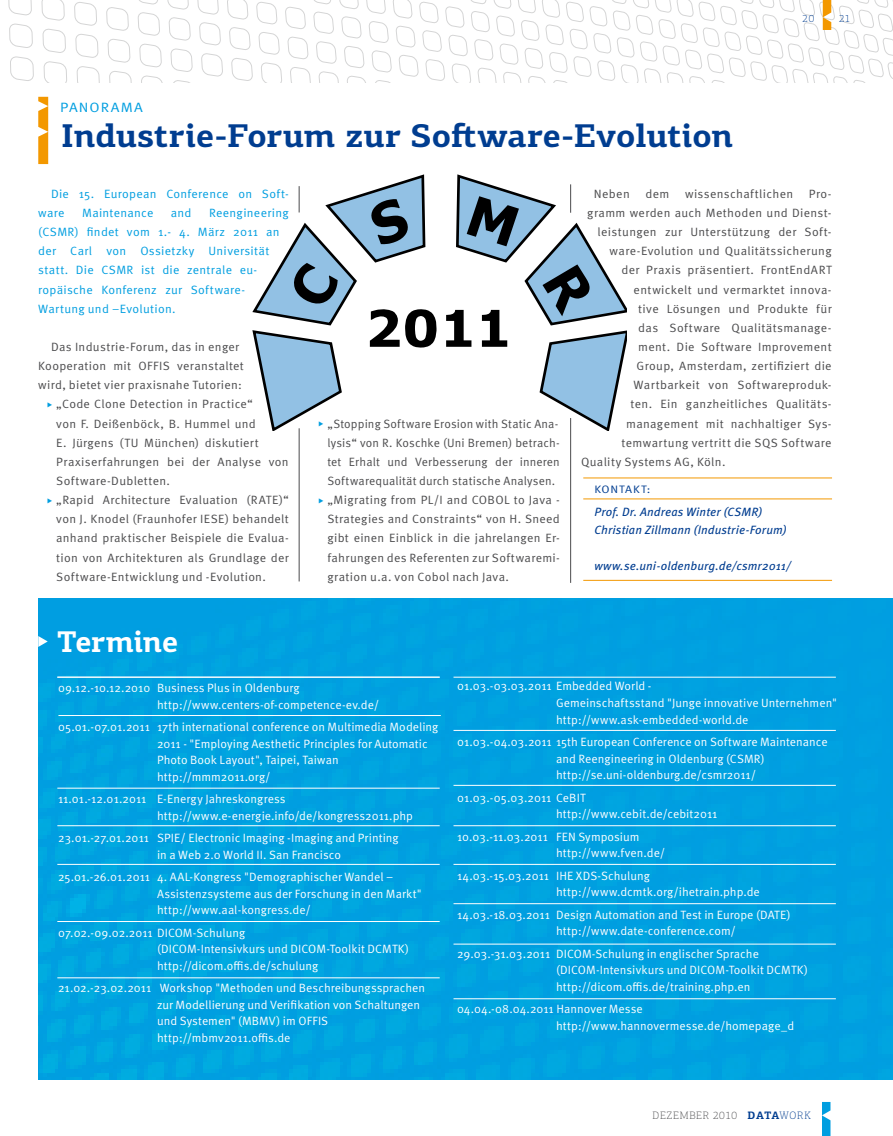
<style>
.page{position:relative;width:893px;height:1136px;background:#fff}
.page>*{position:absolute;margin:0;border:0;box-sizing:border-box;transform-origin:0 0}
.t1{font:700 33px "PF Agora Slab Pro";color:#003d90}
.t2{font:700 30px "PF Agora Slab Pro";letter-spacing:-.015em;color:#fff}
.t3{font:13.5px "Meta OT";letter-spacing:.075em;color:#009ee0;scale:1.11 1}
.t4{font:12px/16.5px "Meta OT";letter-spacing:.005em;color:#fff}
.t5{font:12px/19.2px "Meta OT";letter-spacing:.025em;color:#4b4b4d}
.t6{font:12px/19.2px "Meta OT";letter-spacing:.025em;color:#009ee0}
.t7{font:italic 12px/18px "Meta OT";letter-spacing:.005em;color:#003d90}
.t8{font:100 10.8px "PF Agora Slab Pro";letter-spacing:.065em;color:#4b4b4d}
.t9{font:10.8px "Meta OT";letter-spacing:.065em;color:#003d90;scale:1.11 1}
.t10{font:100 10.5px "PF Agora Slab Pro";color:#003d90}
.s1{font-weight:700;color:#003d90}
.s2{color:#003d90}
</style>
<div class="page">
<svg style="left:8px;top:0;width:885px;height:83px"></svg>
<svg style="left:823px;top:0;width:8px;height:30px"></svg>
<svg style="left:822px;top:1102px;width:8px;height:33px"></svg>
<img style="left:39px;top:598px;width:854px;height:481px">
<svg style="left:38px;top:636px;width:10px;height:11px"></svg>
<hr style="left:57px;top:863px;width:383px;height:1px;background:#fff">
<hr style="left:57px;top:977px;width:383px;height:1px;background:#fff">
<hr style="left:453px;top:784px;width:383px;height:1px;background:#fff">
<hr style="left:453px;top:903px;width:383px;height:1px;background:#fff">
<hr style="left:453px;top:825px;width:383px;height:1px;background:#fff">
<hr style="left:57px;top:921px;width:383px;height:1px;background:#fff">
<hr style="left:453px;top:730px;width:383px;height:1px;background:#fff">
<hr style="left:453px;top:863px;width:383px;height:1px;background:#fff">
<hr style="left:453px;top:943px;width:383px;height:1px;background:#fff">
<hr style="left:57px;top:787px;width:383px;height:1px;background:#fff">
<hr style="left:57px;top:825px;width:383px;height:1px;background:#fff">
<hr style="left:57px;top:676px;width:383px;height:1px;background:#fff">
<hr style="left:453px;top:676px;width:383px;height:1px;background:#fff">
<hr style="left:58px;top:715px;width:383px;height:1px;background:#fff">
<hr style="left:453px;top:998px;width:383px;height:1px;background:#fff">
<svg style="left:38px;top:97px;width:10px;height:67px"></svg>
<hr style="left:583px;top:580px;width:249px;height:1px;background:#f39800">
<hr style="left:583px;top:498px;width:249px;height:1px;background:#f39800">
<hr style="left:583px;top:477px;width:249px;height:1px;background:#f39800">
<hr style="left:570px;top:418px;width:1px;height:165px;background:#4b4b4d">
<hr style="left:299px;top:428px;width:1px;height:153px;background:#4b4b4d">
<svg style="left:446px;top:175px;width:180px;height:256px"></svg>
<svg style="left:253px;top:175px;width:183px;height:256px"></svg>
<p class="t3" style="left:60px;top:99px;width:76px">PANORAMA</p>
<h1 class="t1" style="left:61px;top:114px;width:674px">Industrie-Forum zur Software-Evolution</h1>
<p class="t10" style="left:802px;top:12px;width:13px">20</p>
<p class="t10" style="left:839px;top:12px;width:13px">21</p>
<p class="t6" style="left:38px;top:184px;width:252px;text-indent:13px">Die 15. European Conference on Soft&shy;ware</p>
<p class="t6" style="left:82px;top:203px;width:73px">Maintenance</p>
<p class="t6" style="left:171px;top:203px;width:22px">and</p>
<p class="t6" style="left:38px;top:203px;width:252px;text-indent:171px">Reengineering (CSMR) findet vom 1.- 4. März 2011 an der Carl von Ossietzky Universität statt. Die CSMR ist die zentrale eu&shy;ropäische Konferenz zur Software-<br>Wartung und –Evolution.</p>
<p class="t5" style="left:51px;top:337px;width:190px">Das Industrie-Forum, das in enger</p>
<p class="t5" style="left:38px;top:356px;width:207px">Kooperation mit OFFIS veranstaltet</p>
<p class="t5" style="left:38px;top:375px;width:205px">wird, bietet vier praxisnahe Tutorien:</p>
<p class="t5" style="left:56px;top:395px;width:198px">„Code Clone Detection in Practice“</p>
<p class="t5" style="left:56px;top:414px;width:201px">von F. Deißenböck, B. Hummel und</p>
<p class="t5" style="left:56px;top:433px;width:204px">E. Jürgens (TU München) diskutiert</p>
<p class="t5" style="left:56px;top:452px;width:234px">Praxiserfahrungen bei der Analyse von</p>
<p class="t5" style="left:56px;top:471px;width:115px">Software-Dubletten.</p>
<p class="t5" style="left:56px;top:490px;width:234px">„Rapid Architecture Evaluation (RATE)“</p>
<p class="t5" style="left:56px;top:509px;width:234px">von J. Knodel (Fraunhofer IESE) behandelt</p>
<p class="t5" style="left:56px;top:529px;width:234px">anhand praktischer Beispiele die Evalua-</p>
<p class="t5" style="left:56px;top:548px;width:234px">tion von Architekturen als Grundlage der</p>
<p class="t5" style="left:56px;top:567px;width:211px">Software-Entwicklung und -Evolution.</p>
<h2 class="t2" style="left:57px;top:623px;width:122px">Termine</h2>
<p class="t5" style="left:327px;top:414px;width:234px">„Stopping Software Erosion with Static Ana&shy;lysis“ von R. Koschke (Uni Bremen) betrach&shy;tet Erhalt und Verbesserung der inneren Softwarequalität durch statische Analysen. „Migrating from PL/I and COBOL to Java - Strategies and Constraints“ von H. Sneed gibt einen Einblick in die jahrelangen Er&shy;fahrungen des Referenten zur Softwaremi&shy;gration u.a. von Cobol nach Java.</p>
<p class="t5" style="left:594px;top:184px;width:37px">Neben</p>
<p class="t5" style="left:645px;top:184px;width:25px">dem</p>
<p class="t5" style="left:685px;top:184px;width:110px">wissenschaftlichen</p>
<p class="t5" style="left:809px;top:184px;width:24px">Pro-</p>
<p class="t5" style="left:587px;top:203px;width:246px">gramm werden auch Methoden und Dienst-</p>
<p class="t5" style="left:598px;top:222px;width:236px">leistungen zur Unterstützung der Soft-</p>
<p class="t5" style="left:610px;top:242px;width:223px">ware-Evolution und Qualitätssicherung</p>
<p class="t5" style="left:622px;top:261px;width:212px">der Praxis präsentiert. FrontEndART</p>
<p class="t5" style="left:634px;top:280px;width:200px">entwickelt und vermarktet innova-</p>
<p class="t5" style="left:638px;top:299px;width:195px">tive Lösungen und Produkte für</p>
<p class="t5" style="left:638px;top:318px;width:195px">das Software Qualitätsmanage-</p>
<p class="t5" style="left:638px;top:337px;width:195px">ment. Die Software Improvement</p>
<p class="t5" style="left:637px;top:356px;width:197px">Group, Amsterdam, zertifiziert die</p>
<p class="t5" style="left:634px;top:375px;width:200px">Wartbarkeit von Softwareproduk-</p>
<p class="t5" style="left:631px;top:395px;width:203px">ten. Ein ganzheitliches Qualitäts-</p>
<p class="t5" style="left:626px;top:414px;width:207px">management mit nachhaltiger Sys-</p>
<p class="t5" style="left:622px;top:433px;width:211px">temwartung vertritt die SQS Software</p>
<p class="t5" style="left:581px;top:452px;width:146px">Quality Systems AG, Köln.</p>
<p class="t9" style="left:594px;top:483px;width:52px">KONTAKT:</p>
<p class="t7" style="left:594px;top:502px;width:194px">Prof. Dr. Andreas Winter (CSMR)<br>Christian Zillmann (Industrie-Forum)</p>
<p class="t7" style="left:594px;top:556px;width:198px">www.se.uni-oldenburg.de/csmr2011/</p>
<p class="t4" style="left:157px;top:680px;width:224px;text-indent:-99px">09.12.-10.12.2010 Business Plus in Oldenburg http://www.centers-of-competence-ev.de/</p>
<p class="t4" style="left:157px;top:719px;width:283px;text-indent:-99px">05.01.-07.01.2011 17th international conference on Multimedia Modeling 2011 - "Employing Aesthetic Principles for Automatic Photo Book Layout", Taipei, Taiwan http://mmm2011.org/</p>
<p class="t4" style="left:157px;top:791px;width:258px;text-indent:-99px">11.01.-12.01.2011 E-Energy Jahreskongress http://www.e-energie.info/de/kongress2011.php</p>
<p class="t4" style="left:157px;top:830px;width:243px;text-indent:-99px">23.01.-27.01.2011 SPIE/ Electronic Imaging -Imaging and Printing in a Web 2.0 World II. San Francisco</p>
<p class="t4" style="left:157px;top:869px;width:266px;text-indent:-99px">25.01.-26.01.2011 4. AAL-Kongress "Demographischer Wandel –<br>Assistenzsysteme aus der Forschung in den Markt" http://www.aal-kongress.de/</p>
<p class="t4" style="left:157px;top:924px;width:254px;text-indent:-99px">07.02.-09.02.2011 DICOM-Schulung<br>(DICOM-Intensivkurs und DICOM-Toolkit DCMTK) http://dicom.offis.de/schulung</p>
<p class="t4" style="left:157px;top:980px;width:270px;text-indent:-99px">21.02.-23.02.2011 Workshop "Methoden und Beschreibungssprachen zur Modellierung und Verifikation von Schaltungen und Systemen" (MBMV) im OFFIS http://mbmv2011.offis.de</p>
<p class="t4" style="left:556px;top:678px;width:282px;text-indent:-99px">01.03.-03.03.2011 Embedded World -<br>Gemeinschaftsstand "Junge innovative Unternehmen" http://www.ask-embedded-world.de</p>
<p class="t4" style="left:556px;top:733px;width:273px;text-indent:-99px">01.03.-04.03.2011 15th European Conference on Software Maintenance and Reengineering in Oldenburg (CSMR) http://se.uni-oldenburg.de/csmr2011/</p>
<p class="t4" style="left:556px;top:789px;width:163px;text-indent:-99px">01.03.-05.03.2011 CeBIT http://www.cebit.de/cebit2011</p>
<p class="t4" style="left:556px;top:828px;width:111px;text-indent:-99px">10.03.-11.03.2011 FEN Symposium http://www.fven.de/</p>
<p class="t4" style="left:556px;top:867px;width:205px;text-indent:-99px">14.03.-15.03.2011 IHE XDS-Schulung http://www.dcmtk.org/ihetrain.php.de</p>
<p class="t4" style="left:556px;top:906px;width:236px;text-indent:-99px">14.03.-18.03.2011 Design Automation and Test in Europe (DATE) http://www.date-conference.com/</p>
<p class="t4" style="left:556px;top:945px;width:254px;text-indent:-99px">29.03.-31.03.2011 DICOM-Schulung in englischer Sprache (DICOM-Intensivkurs und DICOM-Toolkit DCMTK) http://dicom.offis.de/training.php.en</p>
<p class="t4" style="left:556px;top:1000px;width:240px;text-indent:-99px">04.04.-08.04.2011 Hannover Messe http://www.hannovermesse.de/homepage_d</p>
<p class="t8" style="left:653px;top:1109px;width:160px">DEZEMBER 2010 <span class="s1">DATA</span><span class="s2">WORK</span></p>
</div>
